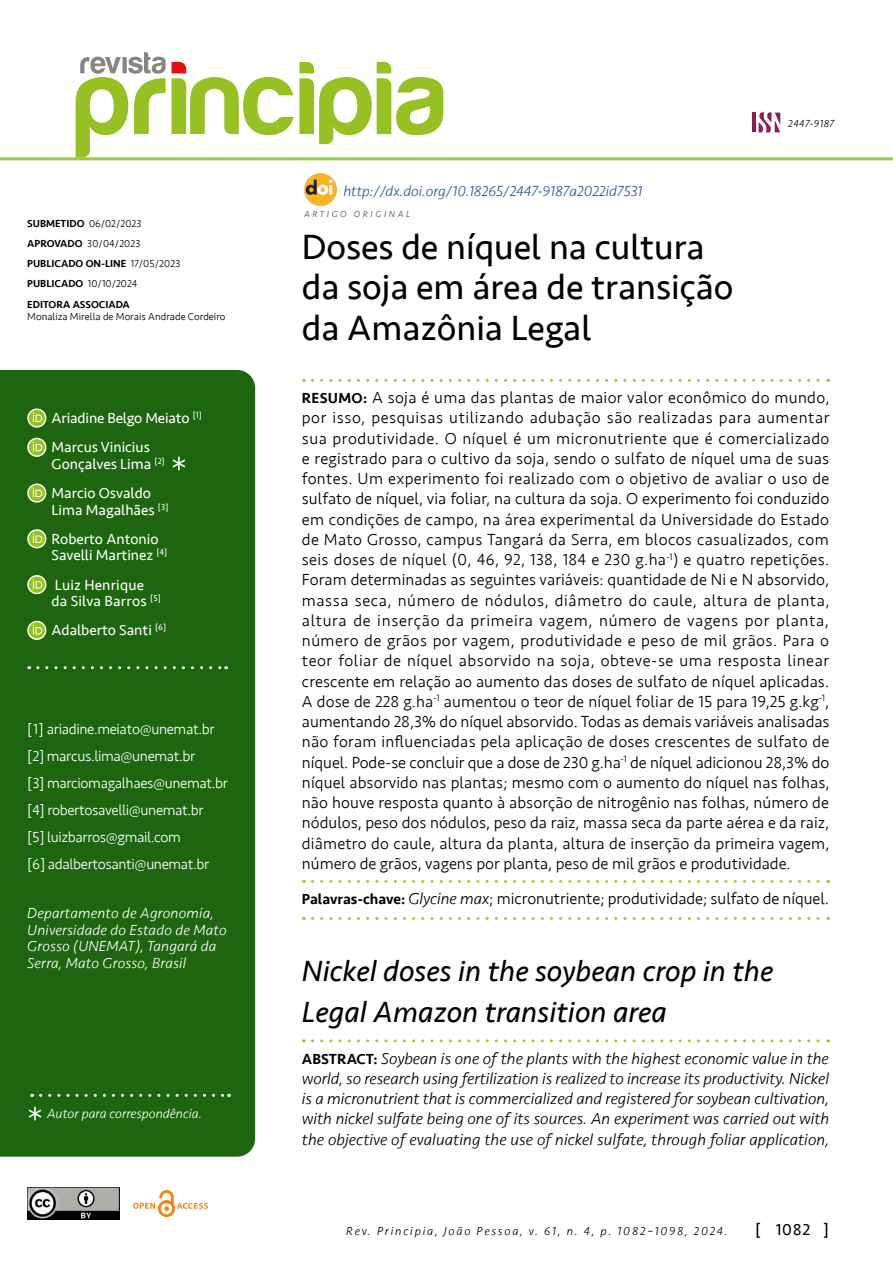
<style>
.page{position:relative;width:893px;height:1263px;background:#fff}
.page>*{position:absolute;margin:0;border:0;box-sizing:border-box;transform-origin:0 0}
.t1{font:36px/40.5px "Seravek";color:#000}
.t2{font:italic 30px/40.5px "Seravek";color:#000}
.t3{font:300 16.5px/20.2px "Seravek";letter-spacing:-.005em;color:#000;text-align:justify}
.t4{font:italic 300 16.5px/20.2px "Seravek";letter-spacing:.005em;color:#000;text-align:justify}
.t5{font:16.5px "Seravek";color:#000}
.t6{font:15px/29.2px "Seravek";color:#fff}
.t7{font:300 15px/27px "Seravek";letter-spacing:-.025em;color:#fff}
.t8{font:italic 300 15px/16.5px "Seravek";letter-spacing:.01em;color:#fff}
.t9{font:italic 300 15px "Seravek";color:#275b9b}
.t10{font:italic 300 13.5px "Seravek";color:#fff}
.t11{font:italic 300 12px "Seravek";letter-spacing:.15em;color:#000}
.t12{font:500 10.5px/20.2px "Seravek";color:#000}
.t13{font:300 10.5px "Seravek";color:#000}
.t14{font:italic 300 10.5px "Seravek";letter-spacing:.05em;color:#000}
.t15{font:italic 9px "Seravek";letter-spacing:.285em;color:#706f6f}
.s1{font-weight:300}
.s2{font-weight:500;font-size:15px}
.s3{font-style:italic}
.s4{font-weight:500;font-style:normal;font-size:15px}
</style>
<div class="page">
<div style="left:0;top:370px;width:255px;height:787px;background:#1d660f"></div>
<svg style="left:172px;top:62px;width:271px;height:82px"></svg>
<svg style="left:76px;top:52px;width:90px;height:105px"></svg>
<svg style="left:41px;top:1094px;width:188px;height:3px"></svg>
<img style="left:304px;top:173px;width:33px;height:33px">
<svg style="left:29px;top:1107px;width:12px;height:13px"></svg>
<hr style="left:752px;top:113px;width:3px;height:19px;background:#8f1b59">
<svg style="left:759px;top:112px;width:21px;height:21px"></svg>
<img style="left:28px;top:1187px;width:91px;height:32px">
<svg style="left:133px;top:1190px;width:75px;height:27px"></svg>
<svg style="left:312px;top:379px;width:517px;height:3px"></svg>
<svg style="left:312px;top:880px;width:517px;height:3px"></svg>
<svg style="left:312px;top:917px;width:517px;height:3px"></svg>
<svg style="left:312px;top:1039px;width:517px;height:3px"></svg>
<svg style="left:27px;top:408px;width:20px;height:21px"></svg>
<svg style="left:27px;top:438px;width:20px;height:20px"></svg>
<svg style="left:173px;top:457px;width:12px;height:13px"></svg>
<svg style="left:27px;top:483px;width:20px;height:21px"></svg>
<svg style="left:27px;top:529px;width:20px;height:20px"></svg>
<svg style="left:27px;top:575px;width:20px;height:20px"></svg>
<svg style="left:27px;top:621px;width:20px;height:20px"></svg>
<svg style="left:38px;top:666px;width:189px;height:3px"></svg>
<hr style="left:0;top:157px;width:893px;height:3px;background:#9c3">
<p class="t12" style="left:27px;top:213px;width:155px">SUBMETIDO <span class="s1">06/02/2023<br></span>APROVADO <span class="s1">30/04/2023<br></span>PUBLICADO ON-LINE <span class="s1">17/05/2023<br></span>PUBLICADO <span class="s1">10/10/2024<br></span>EDITORA ASSOCIADA</p>
<p class="t13" style="left:27px;top:311px;width:200px">Monaliza Mirella de Morais Andrade Cordeiro</p>
<p class="t6" style="left:52px;top:403px;width:152px">Ariadine Belgo Meiato <sup>[1]<br></sup>Marcus Vinicius</p>
<p class="t6" style="left:52px;top:449px;width:115px">Gonçalves Lima <sup>[2]<br></sup>Marcio Osvaldo</p>
<p class="t6" style="left:52px;top:495px;width:118px">Lima Magalhães <sup>[3]<br></sup>Roberto Antonio</p>
<p class="t6" style="left:52px;top:541px;width:117px">Savelli Martinez <sup>[4]<br></sup>Luiz Henrique</p>
<p class="t6" style="left:52px;top:586px;width:116px">da Silva Barros <sup>[5]<br></sup>Adalberto Santi <sup>[6]</sup></p>
<p class="t7" style="left:27px;top:715px;width:202px">[1] ariadine.meiato@unemat.br [2] marcus.lima@unemat.br<br>[3] marciomagalhaes@unemat.br [4] robertosavelli@unemat.br<br>[5] luizbarros@gmail.com<br>[6] adalbertosanti@unemat.br</p>
<p class="t8" style="left:27px;top:905px;width:201px">Departamento de Agronomia,<br>Universidade do Estado de Mato<br>Grosso (UNEMAT), Tangará da<br>Serra, Mato Grosso, Brasil</p>
<p class="t10" style="left:47px;top:1106px;width:156px">Autor para correspondência.</p>
<p class="t9" style="left:343px;top:183px;width:300px">http://dx.doi.org/10.18265/2447-9187a2022id7531</p>
<p class="t15" style="left:304px;top:207px;width:108px">ARTIGO ORIGINAL</p>
<h1 class="t1" style="left:302px;top:226px;width:433px">Doses de níquel na cultura da soja em área de transição da Amazônia Legal</h1>
<p class="t14" style="left:788px;top:118px;width:48px">2447-9187</p>
<p class="t3" style="left:302px;top:388px;width:529px"><span class="s2">RESUMO:</span> A soja é uma das plantas de maior valor econômico do mundo, por isso, pesquisas utilizando adubação são realizadas para aumentar sua produtividade. O níquel é um micronutriente que é comercializado e registrado para o cultivo da soja, sendo o sulfato de níquel uma de suas fontes. Um experimento foi realizado com o objetivo de avaliar o uso de sulfato de níquel, via foliar, na cultura da soja. O experimento foi conduzido em condições de campo, na área experimental da Universidade do Estado de Mato Grosso, campus Tangará da Serra, em blocos casualizados, com seis doses de níquel (0, 46, 92, 138, 184 e 230 g.ha<sup>-1</sup>) e quatro repetições.<br>Foram determinadas as seguintes variáveis: quantidade de Ni e N absorvido, massa seca, número de nódulos, diâmetro do caule, altura de planta, altura de inserção da primeira vagem, número de vagens por planta, número de grãos por vagem, produtividade e peso de mil grãos. Para o teor foliar de níquel absorvido na soja, obteve-se uma resposta linear crescente em relação ao aumento das doses de sulfato de níquel aplicadas.<br>A dose de 228 g.ha<sup>-1</sup> aumentou o teor de níquel foliar de 15 para 19,25 g.kg<sup>-1</sup>, aumentando 28,3% do níquel absorvido. Todas as demais variáveis analisadas não foram influenciadas pela aplicação de doses crescentes de sulfato de níquel. Pode-se concluir que a dose de 230 g.ha<sup>-1</sup> de níquel adicionou 28,3% do níquel absorvido nas plantas; mesmo com o aumento do níquel nas folhas, não houve resposta quanto à absorção de nitrogênio nas folhas, número de nódulos, peso dos nódulos, peso da raiz, massa seca da parte aérea e da raiz, diâmetro do caule, altura da planta, altura de inserção da primeira vagem, número de grãos, vagens por planta, peso de mil grãos e produtividade.</p>
<p class="t3" style="left:302px;top:889px;width:529px"><span class="s2">Palavras-chave:</span> <span class="s3">Glycine max</span>; micronutriente; produtividade; sulfato de níquel.</p>
<h2 class="t2" style="left:302px;top:951px;width:473px">Nickel doses in the soybean crop in the<br>Legal Amazon transition area</h2>
<p class="t4" style="left:302px;top:1048px;width:529px"><span class="s4">ABSTRACT:</span> Soybean is one of the plants with the highest economic value in the world, so research using fertilization is realized to increase its productivity. Nickel is a micronutrient that is commercialized and registered for soybean cultivation, with nickel sulfate being one of its sources. An experiment was carried out with the objective of evaluating the use of nickel sulfate, through foliar application,</p>
<p class="t11" style="left:346px;top:1224px;width:383px">Rev. Principia, João Pessoa, v. 61, n. 4, p. 1082–1098, 2024.</p>
<p class="t5" style="left:755px;top:1216px;width:75px">[ 1082 ]</p>
</div>
